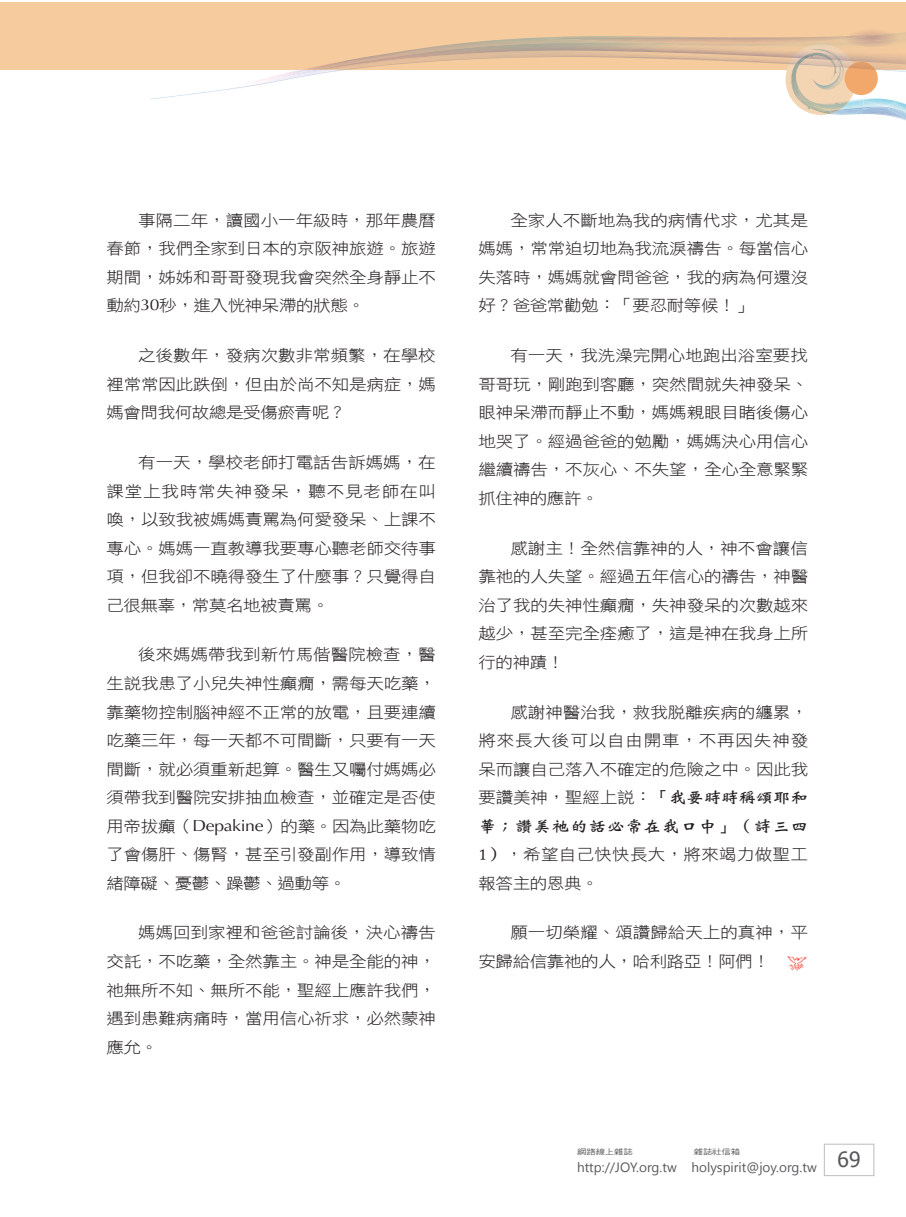
<style>
.page{position:relative;width:906px;height:1217px;background:#fff}
.page>*{position:absolute;margin:0;border:0;box-sizing:border-box;transform-origin:0 0}
.t1{font:15.75px/28.5px "DF Hei W3 WIN BF";letter-spacing:-.01em;color:#231f20;text-align:justify;scale:1.11 1}
.t2{font:13.5px "Segoe UI";color:#57585a}
.t3{font:7.5px "DF Hei W5 WIN BF";letter-spacing:-.015em;color:#57585a;scale:1.25 1}
.s1{font-family:"Optima"}
.s2{font-family:"DF Wei Bei W7 WIN BF"}
</style>
<div class="page">
<div style="left:824px;top:1143px;width:50px;height:32px;border:1px solid #bcbdc0"></div>
<div style="left:0;top:2px;width:906px;height:68px;background:#f6cc9f"></div>
<img style="left:405px;top:38px;width:501px;height:13px">
<img style="left:793px;top:44px;width:58px;height:7px">
<img style="left:811px;top:49px;width:19px;height:2px">
<img style="left:815px;top:50px;width:20px;height:1px">
<img style="left:543px;top:36px;width:301px;height:8px">
<img style="left:629px;top:43px;width:171px;height:4px">
<svg style="left:151px;top:51px;width:755px;height:70px"></svg>
<svg style="left:844px;top:31px;width:62px;height:8px"></svg>
<img style="left:847px;top:39px;width:51px;height:8px">
<img style="left:859px;top:33px;width:28px;height:3px">
<img style="left:787px;top:956px;width:19px;height:13px">
<p class="t1" style="left:106px;top:206px;width:298px;text-indent:32px">事隔二年，讀國小一年級時，那年農曆春節，我們全家到日本的京阪神旅遊。旅遊期間，姊姊和哥哥發現我會突然全身靜止不動約<span class="s1">30</span>秒，進入恍神呆滯的狀態。</p>
<p class="t1" style="left:106px;top:341px;width:298px;text-indent:32px">之後數年，發病次數非常頻繁，在學校裡常常因此跌倒，但由於尚不知是病症，媽媽會問我何故總是受傷瘀青呢？</p>
<p class="t1" style="left:106px;top:448px;width:298px;text-indent:32px">有一天，學校老師打電話告訴媽媽，在課堂上我時常失神發呆，聽不見老師在叫喚，以致我被媽媽責罵為何愛發呆、上課不專心。媽媽一直教導我要專心聽老師交待事項，但我卻不曉得發生了什麼事？只覺得自己很無辜，常莫名地被責罵。</p>
<p class="t1" style="left:106px;top:640px;width:298px;text-indent:32px">後來媽媽帶我到新竹馬偕醫院檢查，醫生說我患了小兒失神性癲癇，需每天吃藥，靠藥物控制腦神經不正常的放電，且要連續吃藥三年，每一天都不可間斷，只要有一天間斷，就必須重新起算。醫生又囑付媽媽必須帶我到醫院安排抽血檢查，並確定是否使用帝拔癲（<span class="s1">Depakine</span>）的藥。因為此藥物吃了會傷肝、傷腎，甚至引發副作用，導致情緒障礙、憂鬱、躁鬱、過動等。</p>
<p class="t1" style="left:106px;top:918px;width:298px;text-indent:32px">媽媽回到家裡和爸爸討論後，決心禱告交託，不吃藥，全然靠主。神是全能的神，祂無所不知、無所不能，聖經上應許我們，遇到患難病痛時，當用信心祈求，必然蒙神應允。</p>
<p class="t1" style="left:478px;top:206px;width:298px;text-indent:32px">全家人不斷地為我的病情代求，尤其是媽媽，常常迫切地為我流淚禱告。每當信心失落時，媽媽就會問爸爸，我的病為何還沒好？爸爸常勸勉：「要忍耐等候！」</p>
<p class="t1" style="left:478px;top:341px;width:298px;text-indent:32px">有一天，我洗澡完開心地跑出浴室要找哥哥玩，剛跑到客廳，突然間就失神發呆、眼神呆滯而靜止不動，媽媽親眼目睹後傷心地哭了。經過爸爸的勉勵，媽媽決心用信心繼續禱告，不灰心、不失望，全心全意緊緊抓住神的應許。</p>
<p class="t1" style="left:478px;top:533px;width:298px;text-indent:32px">感謝主！全然信靠神的人，神不會讓信靠祂的人失望。經過五年信心的禱告，神醫治了我的失神性癲癇，失神發呆的次數越來越少，甚至完全痊癒了，這是神在我身上所行的神蹟！</p>
<p class="t1" style="left:478px;top:697px;width:298px;text-indent:32px">感謝神醫治我，救我脫離疾病的纏累，將來長大後可以自由開車，不再因失神發呆而讓自己落入不確定的危險之中。因此我要讚美神，聖經上說：<span class="s2">「我要時時稱頌耶和華；讚美祂的話必常在我口中」（詩三四1）</span>，希望自己快快長大，將來竭力做聖工報答主的恩典。</p>
<p class="t1" style="left:478px;top:918px;width:298px;text-indent:32px">願一切榮耀、頌讚歸給天上的真神，平安歸給信靠祂的人，哈利路亞！阿們！</p>
<p class="t3" style="left:577px;top:1147px;width:46px">網路線上雜誌</p>
<p class="t3" style="left:694px;top:1147px;width:39px">雜誌社信箱</p>
<p class="t2" style="left:577px;top:1157px;width:285px">http://JOY.org.tw holyspirit@joy.org.tw <sup>69</sup></p>
</div>
